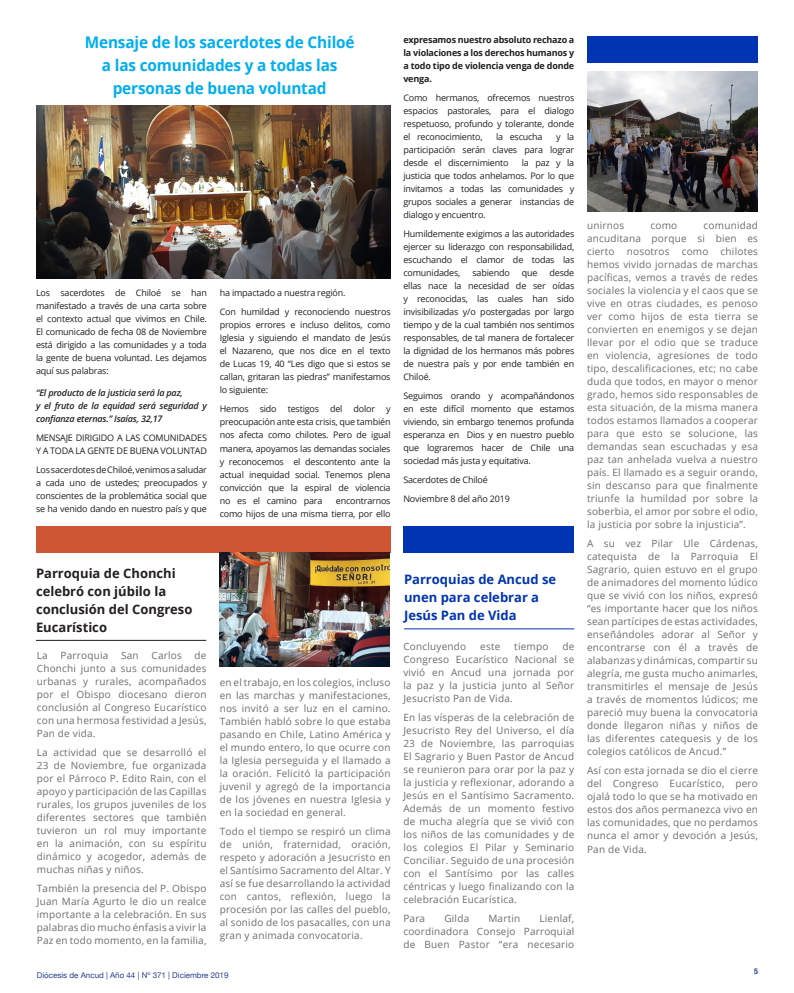
<style>
.page{position:relative;width:794px;height:993px;background:#fff}
.page>*{position:absolute;margin:0;border:0;box-sizing:border-box;transform-origin:0 0}
.t1{font:700 16px/23px "Open Sans";letter-spacing:-.01em;color:#00aeef;text-align:center;scale:.96 1}
.t2{font:700 13px/18px "Open Sans";color:#231f20}
.t3{font:700 13px/18px "Open Sans";color:#0034b2}
.t4{font:10px/13px "Open Sans";letter-spacing:.02em;color:#6c6d70;text-align:justify}
.t5{font:9px/13px "Open Sans";letter-spacing:-.02em;color:#231f20;text-align:justify}
.t6{font:700 9px/13px "Open Sans";letter-spacing:-.02em;color:#231f20;text-align:justify}
.t7{font:italic 600 9px/13px "Open Sans";letter-spacing:-.02em;color:#231f20}
.t8{font:8px "Helvetica Neue";color:#253f8e}
.t9{font:700 condensed 8px "Helvetica Neue";color:#253f8e}
</style>
<div class="page">
<img style="left:36px;top:106px;width:354px;height:172px">
<div style="left:36px;top:526px;width:354px;height:27px;background:#ce5634"></div>
<hr style="left:404px;top:628px;width:170px;height:1px;background:#0034b2">
<img style="left:587px;top:72px;width:171px;height:139px">
<div style="left:587px;top:36px;width:171px;height:27px;background:#0034b2"></div>
<hr style="left:36px;top:640px;width:170px;height:1px;background:#231f20">
<img style="left:220px;top:552px;width:170px;height:114px">
<div style="left:403px;top:526px;width:171px;height:27px;background:#0034b2"></div>
<p class="t1" style="left:85px;top:31px;width:283px">Mensaje de los sacerdotes de Chiloé a las comunidades y a todas las personas de buena voluntad</p>
<p class="t5" style="left:36px;top:286px;width:172px">Los sacerdotes de Chiloé se han manifestado a través de una carta sobre el contexto actual que vivimos en Chile.<br>El comunicado de fecha 08 de Noviembre está dirigido a las comunidades y a toda la gente de buena voluntad. Les dejamos aquí sus palabras:</p>
<p class="t7" style="left:36px;top:386px;width:148px">“El producto de la justicia será la paz,</p>
<p class="t7" style="left:36px;top:399px;width:172px">y el fruto de la equidad será seguridad y confianza eternas.” Isaías, 32,17</p>
<p class="t5" style="left:36px;top:431px;width:172px">MENSAJE DIRIGIDO A LAS COMUNIDADES<br>Y A TODA LA GENTE DE BUENA VOLUNTAD</p>
<p class="t5" style="left:36px;top:463px;width:172px">Los sacerdotes de Chiloé, venimos a saludar a cada uno de ustedes; preocupados y conscientes de la problemática social que se ha venido dando en nuestro país y que</p>
<p class="t5" style="left:220px;top:286px;width:127px">ha impactado a nuestra región.</p>
<p class="t5" style="left:220px;top:305px;width:172px">Con humildad y reconociendo nuestros propios errores e incluso delitos, como Iglesia y siguiendo el mandato de Jesús el Nazareno, que nos dice en el texto de Lucas 19, 40 “Les digo que si estos se callan, gritaran las piedras” manifestamos lo siguiente:</p>
<p class="t5" style="left:220px;top:402px;width:172px">Hemos sido testigos del dolor y preocupación ante esta crisis, que también nos afecta como chilotes. Pero de igual manera, apoyamos las demandas sociales y reconocemos el descontento ante la actual inequidad social. Tenemos plena convicción que la espiral de violencia no es el camino para</p>
<p class="t5" style="left:220px;top:493px;width:172px;text-align:right">encontrarnos<br>como hijos de una misma tierra, por ello</p>
<p class="t6" style="left:403px;top:33px;width:172px">expresamos nuestro absoluto rechazo a la violaciones a los derechos humanos y a todo tipo de violencia venga de donde venga.</p>
<p class="t5" style="left:403px;top:91px;width:172px">Como hermanos, ofrecemos nuestros espacios pastorales, para el dialogo respetuoso, profundo y tolerante, donde el reconocimiento,</p>
<p class="t5" style="left:403px;top:130px;width:172px;text-indent:153px">y la participación serán claves para lograr desde el discernimiento</p>
<p class="t5" style="left:496px;top:130px;width:48px">la escucha</p>
<p class="t5" style="left:403px;top:156px;width:172px;text-indent:118px">la paz y la justicia que todos anhelamos. Por lo que invitamos a todas las comunidades y grupos sociales a generar instancias de dialogo y encuentro.</p>
<p class="t5" style="left:403px;top:227px;width:172px">Humildemente exigimos a las autoridades ejercer su liderazgo con responsabilidad, escuchando el clamor de todas las comunidades,</p>
<p class="t5" style="left:403px;top:266px;width:172px;text-indent:146px">desde ellas nace la necesidad de ser oídas y reconocidas, las cuales han sido invisibilizadas y/o postergadas por largo tiempo y de la cual también nos sentimos responsables, de tal manera de fortalecer la dignidad de los hermanos más pobres de nuestra país y por ende también en Chiloé.</p>
<p class="t5" style="left:403px;top:389px;width:172px">Seguimos orando y acompañándonos en este difícil momento que estamos viviendo, sin embargo tenemos profunda esperanza en Dios y en nuestro pueblo que lograremos hacer de Chile una sociedad más justa y equitativa.</p>
<p class="t5" style="left:403px;top:473px;width:86px">Sacerdotes de Chiloé</p>
<p class="t5" style="left:403px;top:492px;width:108px">Noviembre 8 del año 2019</p>
<p class="t5" style="left:472px;top:266px;width:39px">sabiendo</p>
<p class="t5" style="left:522px;top:266px;width:17px">que</p>
<p class="t2" style="left:36px;top:563px;width:158px">Parroquia de Chonchi celebró con júbilo la conclusión del Congreso<br>Eucarístico</p>
<p class="t4" style="left:37px;top:648px;width:171px;text-indent:158px">de Chonchi junto a sus comunidades urbanas y rurales, acompañados por el Obispo diocesano dieron conclusión al Congreso Eucarístico con una hermosa festividad a Jesús, Pan de vida.</p>
<p class="t4" style="left:37px;top:745px;width:171px">La actividad que se desarrolló el 23 de Noviembre, fue organizada por el Párroco P. Edito Rain, con el apoyo y participación de las Capillas rurales, los grupos juveniles de los diferentes sectores que también tuvieron un rol muy importante en la animación, con su espíritu dinámico y acogedor, además de muchas niñas y niños.</p>
<p class="t4" style="left:37px;top:881px;width:171px">También la presencia del P. Obispo Juan María Agurto le dio un realce importante a la celebración. En sus palabras dio mucho énfasis a vivir la Paz en todo momento, en la familia,</p>
<p class="t4" style="left:37px;top:648px;width:12px">La</p>
<p class="t4" style="left:61px;top:648px;width:49px">Parroquia</p>
<p class="t4" style="left:121px;top:648px;width:19px">San</p>
<p class="t4" style="left:151px;top:648px;width:32px">Carlos</p>
<p class="t4" style="left:220px;top:675px;width:172px">en el trabajo, en los colegios, incluso en las marchas y manifestaciones, nos invitó a ser luz en el camino.<br>También habló sobre lo que estaba pasando en Chile, Latino América y el mundo entero, lo que ocurre con la Iglesia perseguida y el llamado a la oración. Felicitó la participación juvenil y agregó de la importancia de los jóvenes en nuestra Iglesia y en la sociedad en general.</p>
<p class="t4" style="left:220px;top:824px;width:172px">Todo el tiempo se respiró un clima de unión, fraternidad, oración, respeto y adoración a Jesucristo en el Santísimo Sacramento del Altar. Y así se fue desarrollando la actividad con cantos, reflexión, luego la procesión por las calles del pueblo, al sonido de los pasacalles, con una gran y animada convocatoria.</p>
<p class="t8" style="left:37px;top:968px;width:193px">Diócesis de Ancud | Año 44 | Nº 371 | Diciembre 2019</p>
<p class="t3" style="left:404px;top:570px;width:154px">Parroquias de Ancud se unen para celebrar a<br>Jesús Pan de Vida</p>
<p class="t4" style="left:403px;top:639px;width:172px;text-indent:159px">de Congreso Eucarístico Nacional se vivió en Ancud una jornada por la paz y la justicia junto al Señor Jesucristo Pan de Vida.</p>
<p class="t4" style="left:403px;top:710px;width:172px">En las vísperas de la celebración de Jesucristo Rey del Universo, el día 23 de Noviembre, las parroquias El Sagrario y Buen Pastor de Ancud se reunieron para orar por la paz y la justicia y reflexionar, adorando a Jesús en el Santísimo Sacramento.<br>Además de un momento festivo de mucha alegría que se vivió con los niños de las comunidades y de los colegios El Pilar y Seminario Conciliar. Seguido de una procesión con el Santísimo por las calles céntricas y luego finalizando con la celebración Eucarística.</p>
<p class="t4" style="left:403px;top:911px;width:23px">Para</p>
<p class="t4" style="left:444px;top:911px;width:26px">Gilda</p>
<p class="t4" style="left:488px;top:911px;width:33px">Martin</p>
<p class="t4" style="left:403px;top:639px;width:64px">Concluyendo</p>
<p class="t4" style="left:480px;top:639px;width:22px">este</p>
<p class="t4" style="left:514px;top:639px;width:36px">tiempo</p>
<p class="t4" style="left:403px;top:911px;width:172px;text-indent:136px">Lienlaf, coordinadora Consejo Parroquial de Buen Pastor “era necesario</p>
<p class="t4" style="left:587px;top:218px;width:172px;text-indent:117px">comunidad ancuditana porque si bien es cierto nosotros como chilotes hemos vivido jornadas de marchas pacíficas, vemos a través de redes sociales la violencia y el caos que se vive en otras ciudades, es penoso ver como hijos de esta tierra se convierten en enemigos y se dejan llevar por el odio que se traduce en violencia, agresiones de todo tipo, descalificaciones, etc; no cabe duda que todos, en mayor o menor grado, hemos sido responsables de esta situación, de la misma manera todos estamos llamados a cooperar para que esto se solucione, las demandas sean escuchadas y esa paz tan anhelada vuelva a nuestro país. El llamado es a seguir orando, sin descanso para que finalmente triunfe la humildad por sobre la soberbia, el amor por sobre el odio, la justicia por sobre la injusticia”.</p>
<p class="t4" style="left:587px;top:536px;width:172px">A su vez Pilar Ule Cárdenas, catequista de la Parroquia El Sagrario, quien estuvo en el grupo de animadores del momento lúdico que se vivió con los niños, expresó “es importante hacer que los niños sean partícipes de estas actividades, enseñándoles adorar al Señor y encontrarse con él a través de alabanzas y dinámicas, compartir su alegría, me gusta mucho animarles, transmitirles el mensaje de Jesús a través de momentos lúdicos; me pareció muy buena la convocatoria donde llegaron niñas y niños de las diferentes catequesis y de los colegios católicos de Ancud.”</p>
<p class="t4" style="left:587px;top:763px;width:172px">Así con esta jornada se dio el cierre del Congreso Eucarístico, pero ojalá todo lo que se ha motivado en estos dos años permanezca vivo en las comunidades, que no perdamos nunca el amor y devoción a Jesús, Pan de Vida.</p>
<p class="t4" style="left:587px;top:218px;width:39px">unirnos</p>
<p class="t4" style="left:650px;top:218px;width:28px">como</p>
<p class="t9" style="left:754px;top:964px;width:5px">5</p>
</div>
